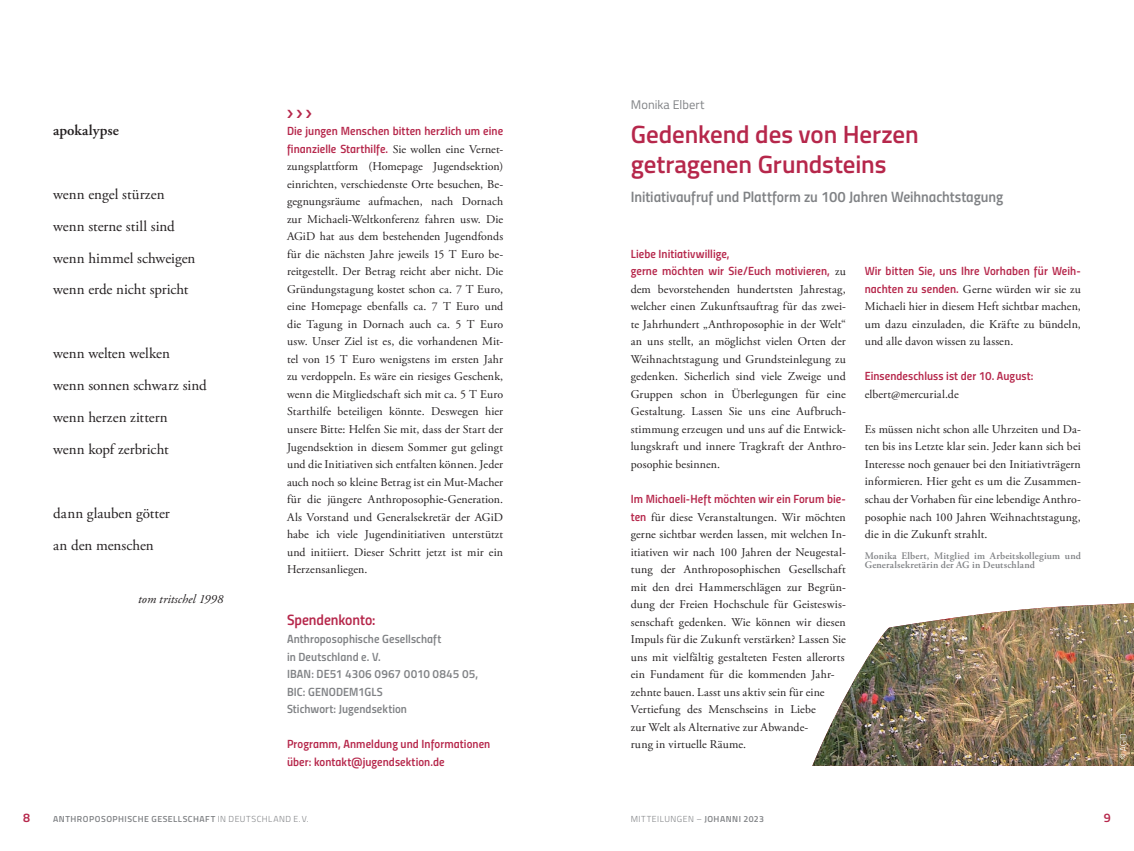
<style>
.page{position:relative;width:1134px;height:851px;background:#fff}
.page>*{position:absolute;margin:0;border:0;box-sizing:border-box;transform-origin:0 0}
.t1{font:600 25px/30px "Titillium";letter-spacing:-.005em;color:#b6274b}
.t2{font:15px/31.9px "Adobe Garamond Pro";letter-spacing:-.005em;color:#231f20}
.t3{font:15px "Titillium Semibold Upright";letter-spacing:-.005em;color:#808285}
.t4{font:15px "Titillium Semibold Upright";letter-spacing:-.005em;color:#b6274b}
.t5{font:600 15px "Adobe Garamond Pro";color:#231f20}
.t6{font:italic 12.5px "Adobe Garamond Pro";letter-spacing:.005em;color:#231f20}
.t7{font:12.5px "Titillium";letter-spacing:.005em;color:#808285}
.t8{font:600 12.5px "Titillium";color:#b6274b}
.t9{font:11.88px/17.5px "Adobe Garamond Pro";letter-spacing:.01em;color:#231f20;text-align:justify}
.t10{font:11.88px/17.5px "Titillium Semibold Upright";letter-spacing:.005em;color:#b6274b}
.t11{font:11.88px/17.5px "Titillium Semibold Upright";letter-spacing:.01em;color:#808285}
.t12{font:11.88px "Zapf Dingbats ITC";color:#b6274b}
.t13{font:600 10px/8.8px "Adobe Garamond Pro";letter-spacing:.02em;color:#808285}
.t14{font:600 8.75px "Titillium";letter-spacing:.055em;color:#808285}
.t15{font:300 8.75px "Titillium";letter-spacing:.055em;color:#808285}
.s1{font-family:"Adobe Garamond Pro";color:#231f20}
.s2{font-family:"Titillium Semibold Upright";color:#b6274b}
.s3{font-weight:300}
.s4{font-weight:600}
</style>
<div class="page">
<img style="left:812px;top:603px;width:322px;height:162px">
<svg style="left:1120px;top:733px;width:6px;height:25px"></svg>
<p class="t5" style="left:53px;top:121px;width:67px">apokalypse</p>
<p class="t2" style="left:53px;top:178px;width:144px">wenn engel stürzen wenn sterne still sind wenn himmel schweigen wenn erde nicht spricht</p>
<p class="t2" style="left:53px;top:338px;width:155px">wenn welten welken<br>wenn sonnen schwarz sind wenn herzen zittern<br>wenn kopf zerbricht</p>
<p class="t2" style="left:53px;top:497px;width:118px">dann glauben götter an den menschen</p>
<p class="t6" style="left:138px;top:591px;width:86px">tom tritschel 1998</p>
<p class="t12" style="left:287px;top:108px;width:26px">❯ ❯ ❯</p>
<p class="t10" style="left:287px;top:122px;width:218px">Die jungen Menschen bitten herzlich um eine finanzielle Starthilfe. <span class="s1">Sie wollen eine Vernet-</span></p>
<p class="t9" style="left:287px;top:158px;width:218px">zungsplattform (Homepage Jugendsektion) einrichten, verschiedenste Orte besuchen, Be&shy;gegnungsräume aufmachen, nach Dornach zur Michaeli-Weltkonferenz fahren usw. Die AGiD hat aus dem bestehenden Jugendfonds für die nächsten Jahre jeweils 15 T Euro be&shy;reitgestellt. Der Betrag reicht aber nicht. Die Gründungstagung kostet schon ca. 7 T Euro, eine Homepage ebenfalls ca. 7 T Euro und die Tagung in Dornach auch ca. 5 T Euro usw. Unser Ziel ist es, die vorhandenen Mit&shy;tel von 15 T Euro wenigstens im ersten Jahr zu verdoppeln. Es wäre ein riesiges Geschenk, wenn die Mitgliedschaft sich mit ca. 5 T Euro Starthilfe beteiligen könnte. Deswegen hier unsere Bitte: Helfen Sie mit, dass der Start der Jugendsektion in diesem Sommer gut gelingt und die Initiativen sich entfalten können. Jeder auch noch so kleine Betrag ist ein Mut-Macher für die jüngere Anthroposophie-Generation.<br>Als Vorstand und Generalsekretär der AGiD habe ich viele Jugendinitiativen unterstützt und initiiert. Dieser Schritt jetzt ist mir ein Herzensanliegen.</p>
<p class="t4" style="left:287px;top:608px;width:90px">Spendenkonto:</p>
<p class="t11" style="left:287px;top:629px;width:193px">Anthroposophische Gesellschaft<br>in Deutschland e. V.<br>IBAN: DE51 4306 0967 0010 0845 05,<br>BIC: GENODEM1GLS<br>Stichwort: Jugendsektion</p>
<p class="t10" style="left:287px;top:734px;width:205px">Programm, Anmeldung und Informationen über: kontakt@jugendsektion.de</p>
<p class="t7" style="left:631px;top:95px;width:75px">Monika Elbert</p>
<h1 class="t1" style="left:631px;top:118px;width:289px">Gedenkend des von Herzen getragenen Grundsteins</h1>
<p class="t3" style="left:631px;top:185px;width:374px">Initiativaufruf und Plattform zu 100 Jahren Weihnachtstagung</p>
<p class="t10" style="left:631px;top:244px;width:217px">Liebe Initiativwillige,<br>gerne möchten wir Sie/Euch motivieren, <span class="s1">zu</span></p>
<p class="t9" style="left:631px;top:281px;width:217px">dem bevorstehenden hundertsten Jahrestag, welcher einen Zukunftsauftrag für das zwei&shy;te Jahrhundert „Anthroposophie in der Welt“ an uns stellt, an möglichst vielen Orten der Weihnachtstagung und Grundsteinlegung zu gedenken. Sicherlich sind viele Zweige und Gruppen schon in Überlegungen für eine Gestaltung. Lassen Sie uns eine Aufbruch&shy;stimmung erzeugen und uns auf die Entwick&shy;lungskraft und innere Tragkraft der Anthro&shy;posophie besinnen.</p>
<p class="t10" style="left:631px;top:489px;width:216px">Im Michaeli-Heft möchten wir ein Forum bie-</p>
<p class="t9" style="left:631px;top:508px;width:217px;text-align:left"><span class="s2">ten</span> für diese Veranstaltungen. Wir möchten gerne sichtbar werden lassen, mit welchen In&shy;itiativen wir nach 100 Jahren der Neugestal&shy;tung der Anthroposophischen Gesellschaft mit den drei Hammerschlägen zur Begrün&shy;dung der Freien Hochschule für Geisteswis&shy;senschaft gedenken. Wie können wir diesen Impuls für die Zukunft verstärken? Lassen Sie uns mit vielfältig gestalteten Festen allerorts ein Fundament für die kommenden Jahr&shy;zehnte bauen. Lasst uns aktiv sein für eine Vertiefung des Menschseins in Liebe<br>zur Welt als Alternative zur Abwande-<br>rung in virtuelle Räume.</p>
<p class="t10" style="left:865px;top:262px;width:218px">Wir bitten Sie, uns Ihre Vorhaben für Weih-</p>
<p class="t9" style="left:865px;top:281px;width:218px"><span class="s2">nachten zu senden.</span> Gerne würden wir sie zu Michaeli hier in diesem Heft sichtbar machen, um dazu einzuladen, die Kräfte zu bündeln, und alle davon wissen zu lassen.</p>
<p class="t10" style="left:865px;top:367px;width:170px">Einsendeschluss ist der 10. August:</p>
<p class="t9" style="left:865px;top:386px;width:96px">elbert@mercurial.de</p>
<p class="t9" style="left:865px;top:421px;width:218px">Es müssen nicht schon alle Uhrzeiten und Da&shy;ten bis ins Letzte klar sein. Jeder kann sich bei Interesse noch genauer bei den Initiativträgern informieren. Hier geht es um die Zusammen&shy;schau der Vorhaben für eine lebendige Anthro&shy;posophie nach 100 Jahren Weihnachtstagung, die in die Zukunft strahlt.</p>
<p class="t13" style="left:865px;top:551px;width:218px">Monika Elbert, Mitglied im Arbeitskollegium und<br>Generalsekretärin der AG in Deutschland</p>
<p class="t8" style="left:23px;top:808px;width:9px">8</p>
<p class="t14" style="left:53px;top:812px;width:257px">ANTHROPOSOPHISCHE GESELLSCHAFT <span class="s3">IN DEUTSCHLAND E. V.</span></p>
<p class="t15" style="left:631px;top:812px;width:135px">MITTEILUNGEN – <span class="s4">JOHANNI 2023</span></p>
<p class="t8" style="left:1104px;top:808px;width:9px">9</p>
</div>
